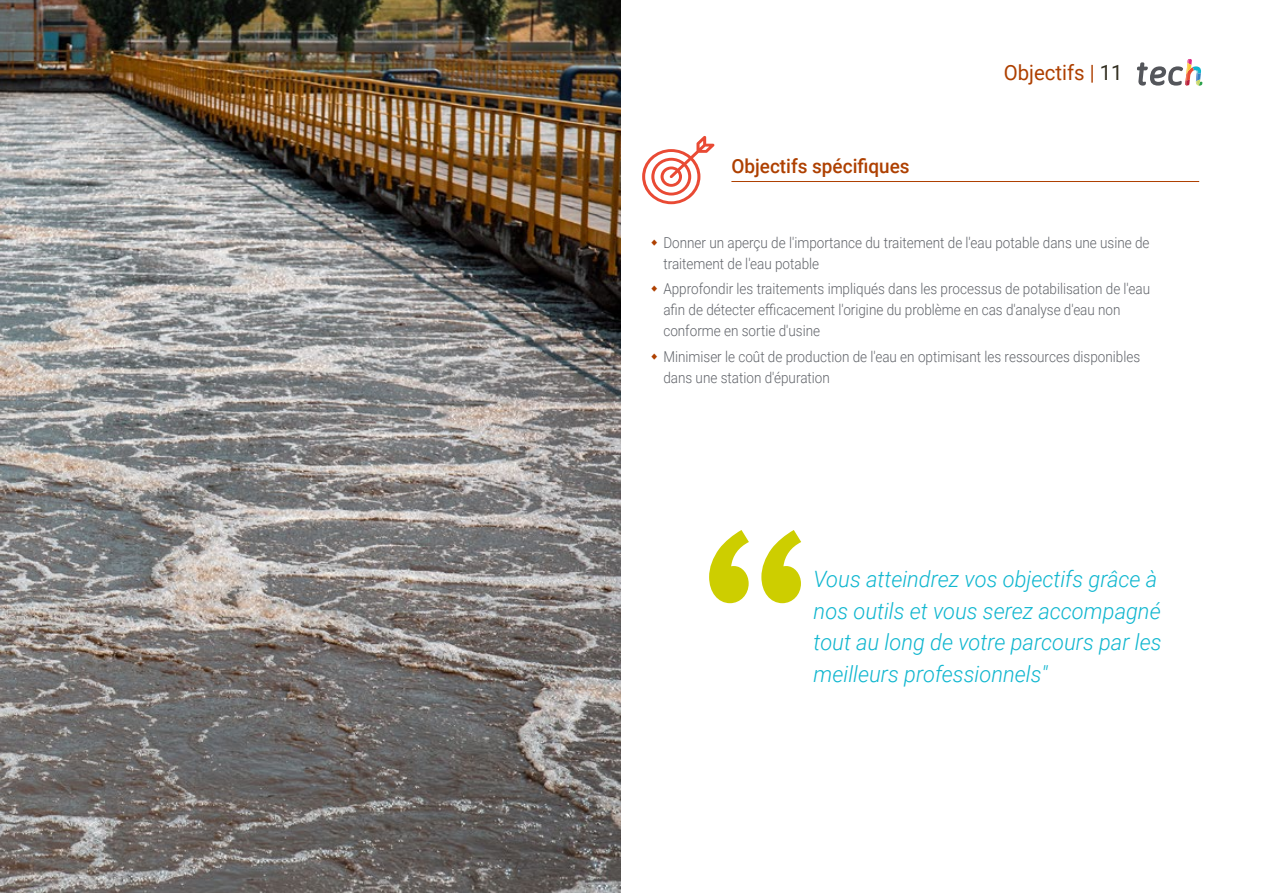
<style>
.page{position:relative;width:1263px;height:893px;background:#fff}
.page>*{position:absolute;margin:0;border:0;box-sizing:border-box;transform-origin:0 0}
.t1{font:italic 300 22.5px/31.5px "Roboto";color:#0fb6cf}
.t2{font:21px "Roboto";color:#ae4000}
.t3{font:500 19.5px "Roboto";color:#ae4000}
.t4{font:300 15px/21px "Roboto";color:#61646a;scale:.9 1}
.s1{color:#312e20}
</style>
<div class="page">
<hr style="left:731px;top:181px;width:468px;height:1px;background:#ae4000">
<svg style="left:642px;top:136px;width:72px;height:68px"></svg>
<img style="left:0;top:0;width:621px;height:893px">
<svg style="left:1137px;top:59px;width:65px;height:27px"></svg>
<svg style="left:709px;top:530px;width:92px;height:73px"></svg>
<h3 class="t3" style="left:731px;top:152px;width:180px">Objectifs spécifiques</h3>
<h2 class="t2" style="left:1004px;top:57px;width:120px">Objectifs | <span class="s1">11</span></h2>
<p class="t4" style="left:663px;top:232px;width:542px">Donner un aperçu de l'importance du traitement de l'eau potable dans une usine de traitement de l'eau potable</p>
<p class="t4" style="left:663px;top:278px;width:542px">Approfondir les traitements impliqués dans les processus de potabilisation de l'eau afin de détecter efficacement l'origine du problème en cas d'analyse d'eau non conforme en sortie d'usine</p>
<p class="t4" style="left:663px;top:345px;width:531px">Minimiser le coût de production de l'eau en optimisant les ressources disponibles dans une station d'épuration</p>
<h1 class="t1" style="left:814px;top:563px;width:349px">Vous atteindrez vos objectifs grâce à nos outils et vous serez accompagné tout au long de votre parcours par les meilleurs professionnels"</h1>
</div>
